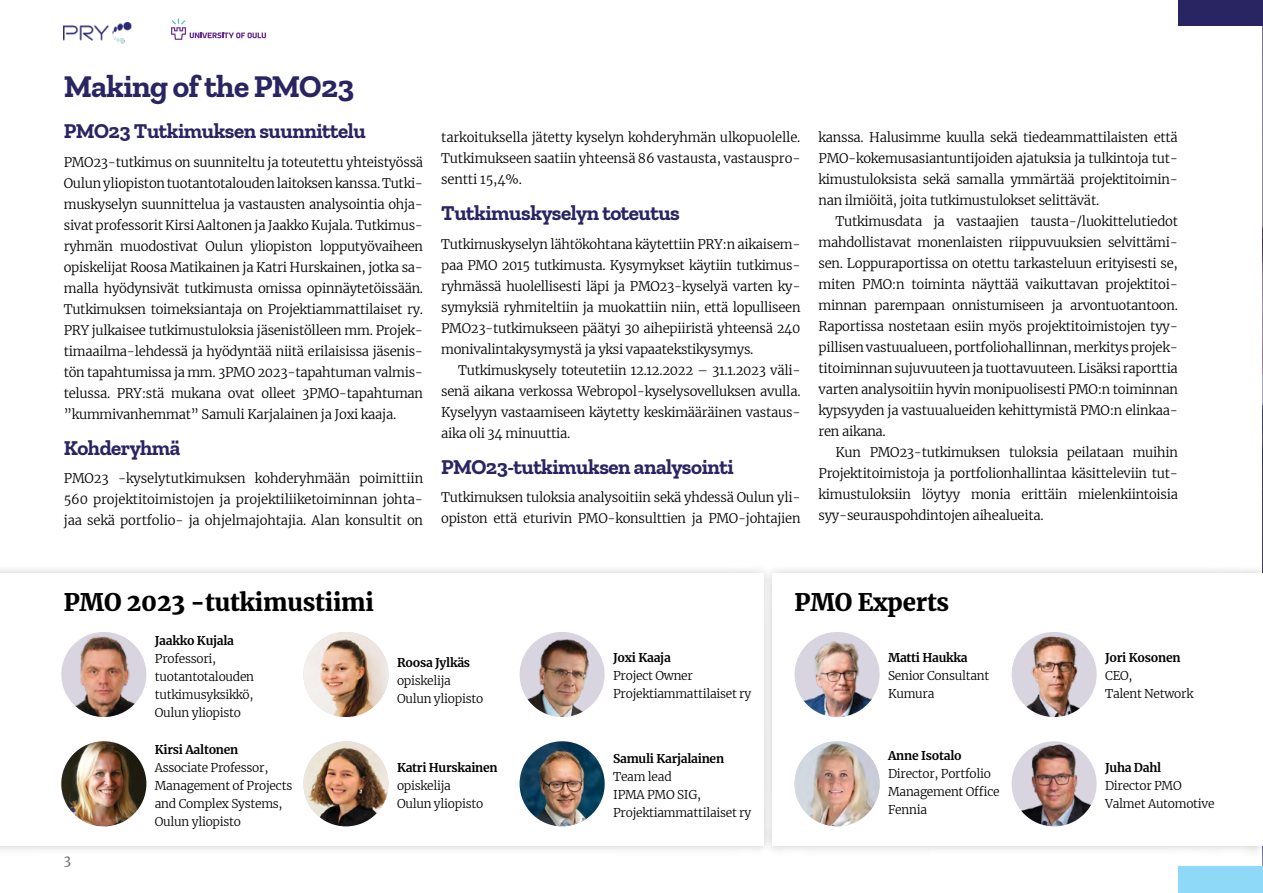
<style>
.page{position:relative;width:1263px;height:893px;background:#fff}
.page>*{position:absolute;margin:0;border:0;box-sizing:border-box;transform-origin:0 0}
.t1{font:700 31.5px "Zilla Slab";letter-spacing:-.02em;color:#282562}
.t2{font:900 24px "Merriweather";letter-spacing:-.01em;color:#000}
.t3{font:700 21px "Zilla Slab";letter-spacing:-.02em;color:#282562}
.t4{font:300 13.05px/21px "Merriweather";letter-spacing:-.02em;color:#000;text-align:justify}
.t5{font:13.05px "Merriweather";color:#6d6e71}
.t6{font:300 12px/18px "Merriweather";letter-spacing:-.02em;color:#000}
.t7{font:700 12px "Merriweather";letter-spacing:-.02em;color:#000}
</style>
<div class="page">
<img style="left:1262px;top:26px;width:1px;height:841px">
<div style="left:0;top:564px;width:772px;height:291px;background:#000;opacity:.2"></div>
<div style="left:0;top:573px;width:763px;height:273px;background:#fff"></div>
<div style="left:763px;top:564px;width:500px;height:291px;background:#000;opacity:.2"></div>
<div style="left:773px;top:573px;width:490px;height:273px;background:#fff"></div>
<img style="left:520px;top:632px;width:85px;height:85px;border-radius:43px">
<div style="left:794px;top:632px;width:86px;height:85px;background:#d8d5e0;border-radius:50%"></div>
<img style="left:794px;top:640px;width:86px;height:77px">
<img style="left:520px;top:741px;width:85px;height:85px;border-radius:43px">
<img style="left:794px;top:741px;width:86px;height:85px;border-radius:43px">
<img style="left:61px;top:632px;width:85px;height:85px;border-radius:43px">
<img style="left:1011px;top:632px;width:86px;height:85px;border-radius:43px">
<img style="left:1011px;top:741px;width:86px;height:85px;border-radius:43px">
<img style="left:61px;top:741px;width:85px;height:85px;border-radius:43px">
<img style="left:303px;top:741px;width:85px;height:85px;border-radius:43px">
<img style="left:303px;top:632px;width:85px;height:85px;border-radius:43px">
<div style="left:1178px;top:867px;width:85px;height:26px;background:#8ed8f8"></div>
<div style="left:1178px;top:0;width:85px;height:26px;background:#282562"></div>
<img style="left:64px;top:23px;width:68px;height:21px">
<svg style="left:171px;top:19px;width:95px;height:21px"></svg>
<h1 class="t1" style="left:64px;top:69px;width:292px">Making of the PMO23</h1>
<h3 class="t3" style="left:64px;top:119px;width:303px">PMO23 Tutkimuksen suunnittelu</h3>
<p class="t4" style="left:64px;top:151px;width:361px">PMO23-tutkimus on suunniteltu ja toteutettu yhteistyössä Oulun yliopiston tuotantotalouden laitoksen kanssa. Tutki&shy;muskyselyn suunnittelua ja vastausten analysointia ohja&shy;sivat professorit Kirsi Aaltonen ja Jaakko Kujala. Tutkimus&shy;ryhmän muodostivat Oulun yliopiston lopputyövaiheen opiskelijat Roosa Matikainen ja Katri Hurskainen, jotka sa&shy;malla hyödynsivät tutkimusta omissa opinnäytetöissään.<br>Tutkimuksen toimeksiantaja on Projektiammattilaiset ry.<br>PRY julkaisee tutkimustuloksia jäsenistölleen mm. Projek&shy;timaailma-lehdessä ja hyödyntää niitä erilaisissa jäsenis&shy;tön tapahtumissa ja mm. 3PMO 2023-tapahtuman valmis&shy;telussa. PRY:stä mukana ovat olleet 3PMO-tapahtuman ”kummivanhemmat” Samuli Karjalainen ja Joxi kaaja.</p>
<h3 class="t3" style="left:64px;top:436px;width:118px">Kohderyhmä</h3>
<p class="t4" style="left:64px;top:468px;width:361px">PMO23 -kyselytutkimuksen kohderyhmään poimittiin 560 projektitoimistojen ja projektiliiketoiminnan johta&shy;jaa sekä portfolio- ja ohjelmajohtajia. Alan konsultit on</p>
<p class="t4" style="left:441px;top:126px;width:361px">tarkoituksella jätetty kyselyn kohderyhmän ulkopuolelle.<br>Tutkimukseen saatiin yhteensä 86 vastausta, vastauspro&shy;sentti 15,4%.</p>
<h3 class="t3" style="left:441px;top:201px;width:240px">Tutkimuskyselyn toteutus</h3>
<p class="t4" style="left:441px;top:233px;width:361px">Tutkimuskyselyn lähtökohtana käytettiin PRY:n aikaisem&shy;paa PMO 2015 tutkimusta. Kysymykset käytiin tutkimus&shy;ryhmässä huolellisesti läpi ja PMO23-kyselyä varten ky&shy;symyksiä ryhmiteltiin ja muokattiin niin, että lopulliseen PMO23-tutkimukseen päätyi 30 aihepiiristä yhteensä 240 monivalintakysymystä ja yksi vapaatekstikysymys.</p>
<p class="t4" style="left:441px;top:359px;width:361px;text-indent:17px">Tutkimuskysely toteutetiin 12.12.2022 – 31.1.2023 väli&shy;senä aikana verkossa Webropol-kyselysovelluksen avulla.<br>Kyselyyn vastaamiseen käytetty keskimääräinen vastaus&shy;aika oli 34 minuuttia.</p>
<h3 class="t3" style="left:441px;top:455px;width:294px">PMO23-tutkimuksen analysointi</h3>
<p class="t4" style="left:441px;top:486px;width:361px">Tutkimuksen tuloksia analysoitiin sekä yhdessä Oulun yli&shy;opiston että eturivin PMO-konsulttien ja PMO-johtajien</p>
<p class="t4" style="left:818px;top:126px;width:361px">kanssa. Halusimme kuulla sekä tiedeammattilaisten että PMO-kokemusasiantuntijoiden ajatuksia ja tulkintoja tut&shy;kimustuloksista sekä samalla ymmärtää projektitoimin&shy;nan ilmiöitä, joita tutkimustulokset selittävät.</p>
<p class="t4" style="left:818px;top:210px;width:361px;text-indent:17px">Tutkimusdata ja vastaajien tausta-/luokittelutiedot mahdollistavat monenlaisten riippuvuuksien selvittämi&shy;sen. Loppuraportissa on otettu tarkasteluun erityisesti se, miten PMO:n toiminta näyttää vaikuttavan projektitoi&shy;minnan parempaan onnistumiseen ja arvontuotantoon.<br>Raportissa nostetaan esiin myös projektitoimistojen tyy&shy;pillisen vastuualueen, portfoliohallinnan, merkitys projek&shy;titoiminnan sujuvuuteen ja tuottavuuteen. Lisäksi raporttia varten analysoitiin hyvin monipuolisesti PMO:n toiminnan kypsyyden ja vastuualueiden kehittymistä PMO:n elinkaa&shy;ren aikana.</p>
<p class="t4" style="left:818px;top:441px;width:361px;text-indent:17px">Kun PMO23-tutkimuksen tuloksia peilataan muihin Projektitoimistoja ja portfolionhallintaa käsitteleviin tut&shy;kimustuloksiin löytyy monia erittäin mielenkiintoisia syy-seurauspohdintojen aihealueita.</p>
<h2 class="t2" style="left:64px;top:586px;width:312px">PMO 2023 -tutkimustiimi</h2>
<h2 class="t2" style="left:794px;top:586px;width:156px">PMO Experts</h2>
<p class="t7" style="left:613px;top:650px;width:59px">Joxi Kaaja</p>
<p class="t6" style="left:613px;top:667px;width:140px">Project Owner<br>Projektiammattilaiset ry</p>
<p class="t7" style="left:155px;top:632px;width:81px">Jaakko Kujala</p>
<p class="t6" style="left:155px;top:649px;width:101px">Professori, tuotantotalouden tutkimusyksikkö,<br>Oulun yliopisto</p>
<p class="t7" style="left:397px;top:655px;width:75px">Roosa Jylkäs</p>
<p class="t7" style="left:888px;top:650px;width:81px">Matti Haukka</p>
<p class="t6" style="left:888px;top:667px;width:103px">Senior Consultant<br>Kumura</p>
<p class="t6" style="left:397px;top:672px;width:88px">opiskelija<br>Oulun yliopisto</p>
<p class="t5" style="left:64px;top:852px;width:9px">3</p>
<p class="t7" style="left:155px;top:741px;width:85px">Kirsi Aaltonen</p>
<p class="t6" style="left:155px;top:758px;width:139px">Associate Professor,<br>Management of Projects and Complex Systems,<br>Oulun yliopisto</p>
<p class="t7" style="left:397px;top:759px;width:102px">Katri Hurskainen</p>
<p class="t6" style="left:397px;top:776px;width:88px">opiskelija<br>Oulun yliopisto</p>
<p class="t7" style="left:613px;top:750px;width:112px">Samuli Karjalainen</p>
<p class="t6" style="left:613px;top:767px;width:140px">Team lead<br>IPMA PMO SIG,<br>Projektiammattilaiset ry</p>
<p class="t7" style="left:888px;top:747px;width:75px">Anne Isotalo</p>
<p class="t6" style="left:888px;top:764px;width:113px">Director, Portfolio<br>Management Office<br>Fennia</p>
<p class="t7" style="left:1105px;top:650px;width:77px">Jori Kosonen</p>
<p class="t6" style="left:1105px;top:667px;width:90px">CEO,<br>Talent Network</p>
<p class="t7" style="left:1105px;top:759px;width:58px">Juha Dahl</p>
<p class="t6" style="left:1105px;top:776px;width:111px">Director PMO<br>Valmet Automotive</p>
</div>
